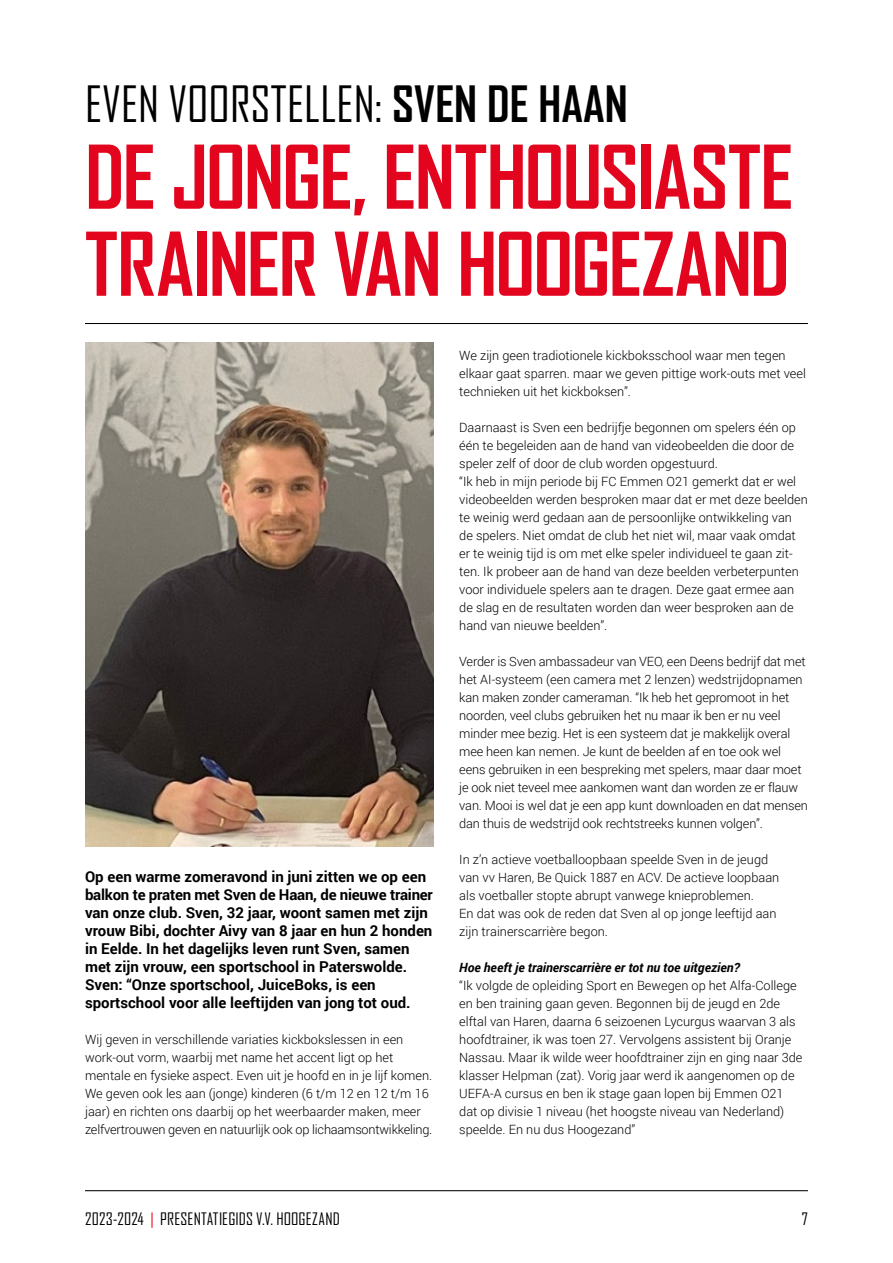
<style>
.page{position:relative;width:893px;height:1263px;background:#fff}
.page>*{position:absolute;margin:0;border:0;box-sizing:border-box;transform-origin:0 0}
.t1{font:700 84px/87px "Agency FB";letter-spacing:-.025em;color:#e3051e}
.t2{font:48px "Agency FB";color:#000}
.t3{font:16.5px "Agency FB";letter-spacing:.01em;color:#000}
.t4{font:700 15px/18px "Roboto";color:#000}
.t5{font:300 12.75px/18px "Roboto";color:#000}
.t6{font:italic 700 12.75px "Roboto";color:#000}
.s1{font-weight:700}
.s2{color:#e3051e}
</style>
<div class="page">
<hr style="left:85px;top:323px;width:723px;height:1px;background:#000">
<hr style="left:85px;top:1190px;width:723px;height:1px;background:#000">
<img style="left:85px;top:342px;width:349px;height:504px">
<h2 class="t2" style="left:85px;top:77px;width:544px">EVEN VOORSTELLEN: <span class="s1">SVEN DE HAAN</span></h2>
<h1 class="t1" style="left:85px;top:134px;width:710px">DE JONGE, ENTHOUSIASTE<br>TRAINER VAN HOOGEZAND</h1>
<p class="t4" style="left:85px;top:867px;width:349px">Op een warme zomeravond in juni zitten we op een balkon te praten met Sven de Haan, de nieuwe trainer van onze club. Sven, 32 jaar, woont samen met zijn vrouw Bibi, dochter Aivy van 8 jaar en hun 2 honden in Eelde. In het dagelijks leven runt Sven, samen met zijn vrouw, een sportschool in Paterswolde.<br>Sven: “Onze sportschool, JuiceBoks, is een sportschool voor alle leeftijden van jong tot oud.</p>
<p class="t5" style="left:85px;top:1030px;width:349px">Wij geven in verschillende variaties kickbokslessen in een work-out vorm, waarbij met name het accent ligt op het mentale en fysieke aspect. Even uit je hoofd en in je lijf komen.<br>We geven ook les aan (jonge) kinderen (6 t/m 12 en 12 t/m 16 jaar) en richten ons daarbij op het weerbaarder maken, meer zelfvertrouwen geven en natuurlijk ook op lichaamsontwikkeling.</p>
<p class="t5" style="left:459px;top:346px;width:348px">We zijn geen tradiotionele kickboksschool waar men tegen elkaar gaat sparren. maar we geven pittige work-outs met veel technieken uit het kickboksen”.</p>
<p class="t5" style="left:459px;top:418px;width:350px">Daarnaast is Sven een bedrijfje begonnen om spelers één op één te begeleiden aan de hand van videobeelden die door de speler zelf of door de club worden opgestuurd.<br>“Ik heb in mijn periode bij FC Emmen O21 gemerkt dat er wel videobeelden werden besproken maar dat er met deze beelden te weinig werd gedaan aan de persoonlijke ontwikkeling van de spelers. Niet omdat de club het niet wil, maar vaak omdat er te weinig tijd is om met elke speler individueel te gaan zit&shy;ten. Ik probeer aan de hand van deze beelden verbeterpunten voor individuele spelers aan te dragen. Deze gaat ermee aan de slag en de resultaten worden dan weer besproken aan de hand van nieuwe beelden”.</p>
<p class="t5" style="left:459px;top:652px;width:350px">Verder is Sven ambassadeur van VEO, een Deens bedrijf dat met het AI-systeem (een camera met 2 lenzen) wedstrijdopnamen kan maken zonder cameraman. “Ik heb het gepromoot in het noorden, veel clubs gebruiken het nu maar ik ben er nu veel minder mee bezig. Het is een systeem dat je makkelijk overal mee heen kan nemen. Je kunt de beelden af en toe ook wel eens gebruiken in een bespreking met spelers, maar daar moet je ook niet teveel mee aankomen want dan worden ze er flauw van. Mooi is wel dat je een app kunt downloaden en dat mensen dan thuis de wedstrijd ook rechtstreeks kunnen volgen”.</p>
<p class="t5" style="left:459px;top:850px;width:322px">In z’n actieve voetballoopbaan speelde Sven in de jeugd van vv Haren, Be Quick 1887 en ACV. De actieve loopbaan als voetballer stopte abrupt vanwege knieproblemen.<br>En dat was ook de reden dat Sven al op jonge leeftijd aan zijn trainerscarrière begon.</p>
<p class="t6" style="left:459px;top:959px;width:282px">Hoe heeft je trainerscarrière er tot nu toe uitgezien?</p>
<p class="t5" style="left:459px;top:976px;width:345px">“Ik volgde de opleiding Sport en Bewegen op het Alfa-College en ben training gaan geven. Begonnen bij de jeugd en 2de elftal van Haren, daarna 6 seizoenen Lycurgus waarvan 3 als hoofdtrainer, ik was toen 27. Vervolgens assistent bij Oranje Nassau. Maar ik wilde weer hoofdtrainer zijn en ging naar 3de klasser Helpman (zat). Vorig jaar werd ik aangenomen op de UEFA-A cursus en ben ik stage gaan lopen bij Emmen O21 dat op divisie 1 niveau (het hoogste niveau van Nederland) speelde. En nu dus Hoogezand”</p>
<p class="t3" style="left:85px;top:1209px;width:256px">2023-2024 <span class="s2">|</span> PRESENTATIEGIDS V.V. HOOGEZAND</p>
<p class="t3" style="left:802px;top:1209px;width:7px">7</p>
</div>
